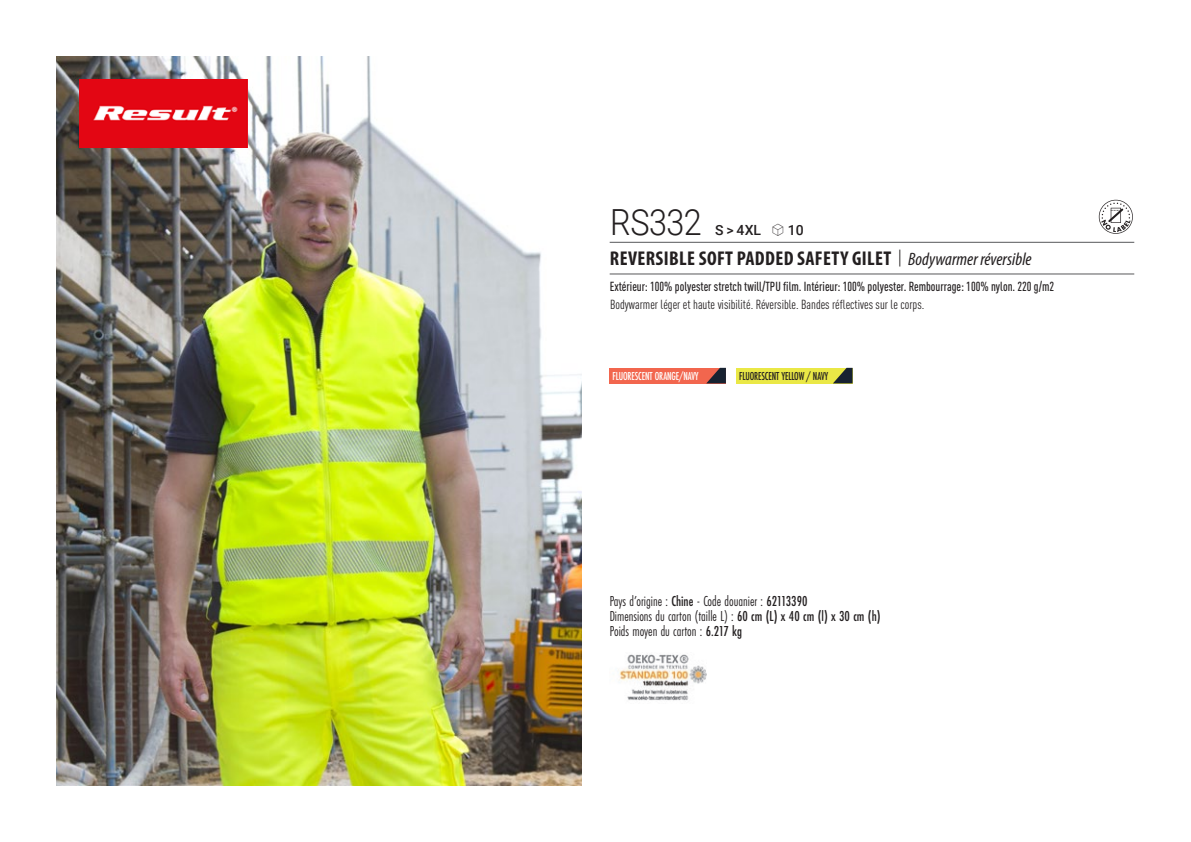
<style>
.page{position:relative;width:1191px;height:842px;background:#fff}
.page>*{position:absolute;margin:0;border:0;box-sizing:border-box;transform-origin:0 0}
.t1{font:300 36px "Roboto";letter-spacing:-.015em;color:#231f20;scale:.9 1}
.t2{font:700 condensed 20px "Myriad Pro";letter-spacing:.02em;color:#231f20}
.t3{font:15px "Futura PT Cond";color:#231f20;scale:.95 1}
.t4{font:500 14px "Roboto";color:#231f20}
.grammage_2020{font:500 condensed 13px "DIN Pro";color:#231f20;scale:.95 1}
.t5{font:condensed 13px "DIN Pro";color:#231f20}
.Coloris_nuancier_bla{font:500 12px "Futura PT Cond";letter-spacing:-.01em;color:#fff;scale:.9 1}
.Coloris_nuancier_bla-2{font:500 12px "Futura PT Cond";letter-spacing:-.01em;color:#231f20;scale:.9 1}
.s1{font-family:"Linotype Shapeshifter";font-weight:400;font-size:16px}
.s2{font-family:"Roboto Condensed";font-weight:300;font-stretch:normal}
.s3{font-family:"Myriad Variable Concept";font-weight:400;font-style:italic;font-stretch:normal;font-size:18px}
.s4{font-weight:500}
</style>
<div class="page">
<img style="left:57px;top:57px;width:524px;height:728px">
<img style="left:79px;top:79px;width:169px;height:68px">
<div style="left:609px;top:368px;width:117px;height:15px;background:#f2664e"></div>
<svg style="left:706px;top:368px;width:20px;height:15px"></svg>
<div style="left:736px;top:368px;width:116px;height:15px;background:#eae846"></div>
<svg style="left:833px;top:368px;width:19px;height:15px"></svg>
<svg style="left:1098px;top:200px;width:34px;height:34px"></svg>
<img style="left:619px;top:654px;width:87px;height:47px">
<hr style="left:609px;top:242px;width:525px;height:1px;background:#57585a">
<hr style="left:609px;top:274px;width:525px;height:1px;background:#57585a">
<p class="t1" style="left:610px;top:197px;width:103px">RS332</p>
<p class="t4" style="left:715px;top:220px;width:90px">S &gt; 4XL <span class="s1">S</span> 10</p>
<p class="t2" style="left:610px;top:246px;width:423px">REVERSIBLE SOFT PADDED SAFETY GILET <span class="s2">|</span> <span class="s3">Bodywarmer réversible</span></p>
<p class="grammage_2020" style="left:609px;top:277px;width:469px">Extérieur: 100% polyester stretch twill/TPU film. Intérieur: 100% polyester. Rembourrage: 100% nylon. 220 g/m2</p>
<p class="t5" style="left:610px;top:295px;width:315px">Bodywarmer léger et haute visibilité. Réversible. Bandes réflectives sur le corps.</p>
<p class="Coloris_nuancier_bla" style="left:612px;top:368px;width:97px">FLUORESCENT ORANGE/NAVY</p>
<p class="Coloris_nuancier_bla-2" style="left:739px;top:368px;width:100px">FLUORESCENT YELLOW / NAVY</p>
<p class="t3" style="left:609px;top:592px;width:210px">Pays d’origine : <span class="s4">Chine</span> - Code douanier : <span class="s4">62113390</span></p>
<p class="t3" style="left:609px;top:607px;width:287px">Dimensions du carton (taille L) : <span class="s4">60 cm (L) x 40 cm (l) x 30 cm (h)</span></p>
<p class="t3" style="left:609px;top:622px;width:141px">Poids moyen du carton : <span class="s4">6.217 kg</span></p>
</div>
